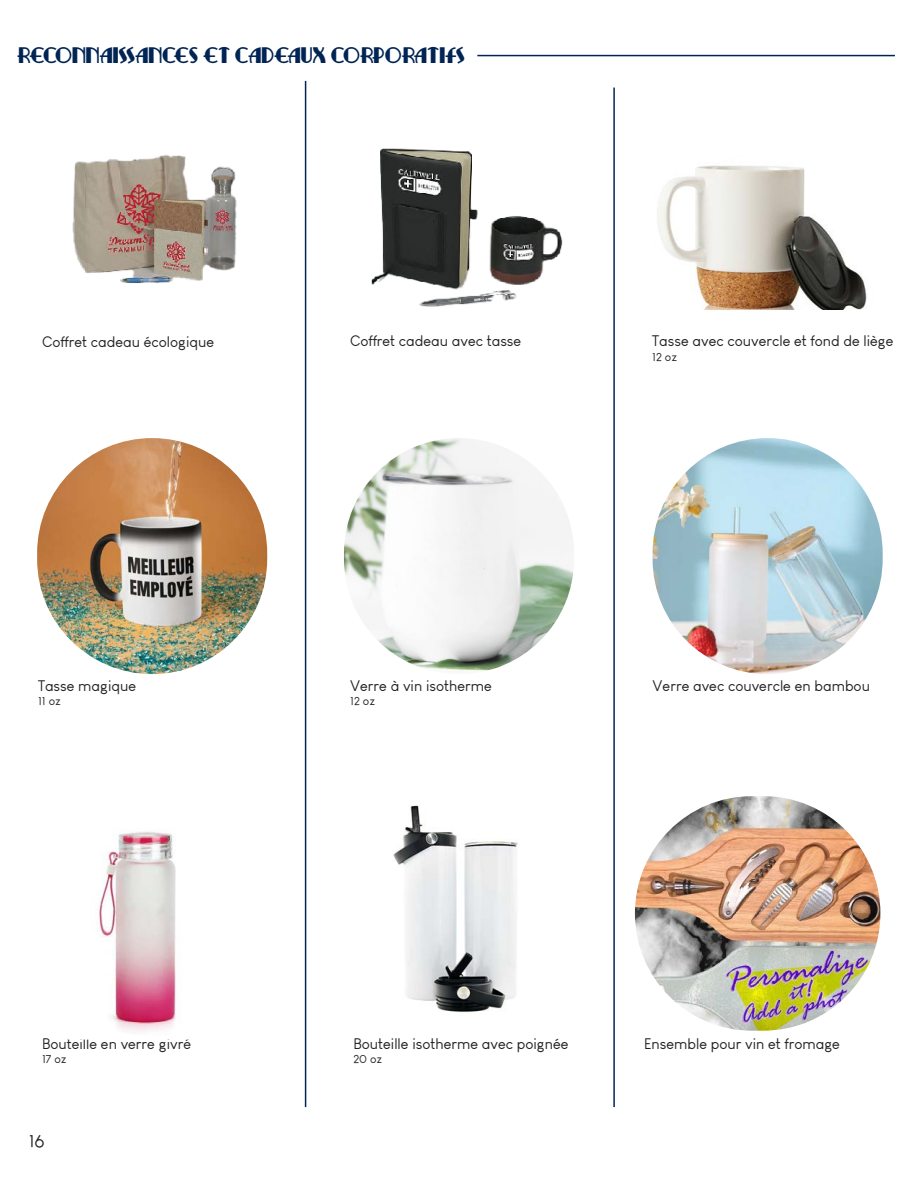
<style>
.page{position:relative;width:918px;height:1188px;background:#fff}
.page>*{position:absolute;margin:0;border:0;box-sizing:border-box;transform-origin:0 0}
.t1{font:21px "Ritzy Remix NF";color:#002454}
.t2{font:18px "Louis George Cafe";color:#231f20}
.t3{font:15px "Louis George Cafe";color:#231f20}
.t4{font:12px "Louis George Cafe";color:#231f20}
</style>
<div class="page">
<hr style="left:477px;top:55px;width:418px;height:1px;background:#002454">
<img style="left:37px;top:438px;width:230px;height:236px;border-radius:115px">
<img style="left:344px;top:438px;width:230px;height:236px;border-radius:115px">
<img style="left:653px;top:438px;width:230px;height:236px;border-radius:115px">
<img style="left:371px;top:148px;width:192px;height:159px">
<img style="left:72px;top:154px;width:165px;height:129px">
<img style="left:635px;top:796px;width:245px;height:235px;border-radius:117px">
<img style="left:393px;top:805px;width:125px;height:208px">
<hr style="left:305px;top:81px;width:1px;height:1026px;background:#002454">
<hr style="left:613px;top:88px;width:2px;height:1019px;background:#002454">
<img style="left:97px;top:831px;width:79px;height:201px">
<img style="left:658px;top:165px;width:209px;height:144px">
<p class="t1" style="left:17px;top:43px;width:449px">RECONNAISSANCEs ET CADEAUX CORPORATIFS</p>
<p class="t3" style="left:42px;top:333px;width:174px">Coffret cadeau écologique</p>
<p class="t3" style="left:350px;top:332px;width:173px">Coffret cadeau avec tasse</p>
<p class="t3" style="left:652px;top:332px;width:243px">Tasse avec couvercle et fond de liège</p>
<p class="t4" style="left:652px;top:349px;width:26px">12 oz</p>
<p class="t3" style="left:38px;top:676px;width:100px">Tasse magique</p>
<p class="t4" style="left:38px;top:694px;width:24px">11 oz</p>
<p class="t3" style="left:350px;top:676px;width:143px">Verre à vin isotherme</p>
<p class="t4" style="left:350px;top:694px;width:26px">12 oz</p>
<p class="t3" style="left:653px;top:676px;width:219px">Verre avec couvercle en bambou</p>
<p class="t3" style="left:42px;top:1035px;width:151px">Bouteille en verre givré</p>
<p class="t4" style="left:42px;top:1052px;width:26px">17 oz</p>
<p class="t2" style="left:29px;top:1130px;width:17px">16</p>
<p class="t3" style="left:353px;top:1035px;width:217px">Bouteille isotherme avec poignée</p>
<p class="t4" style="left:353px;top:1052px;width:30px">20 oz</p>
<p class="t3" style="left:644px;top:1035px;width:197px">Ensemble pour vin et fromage</p>
</div>
